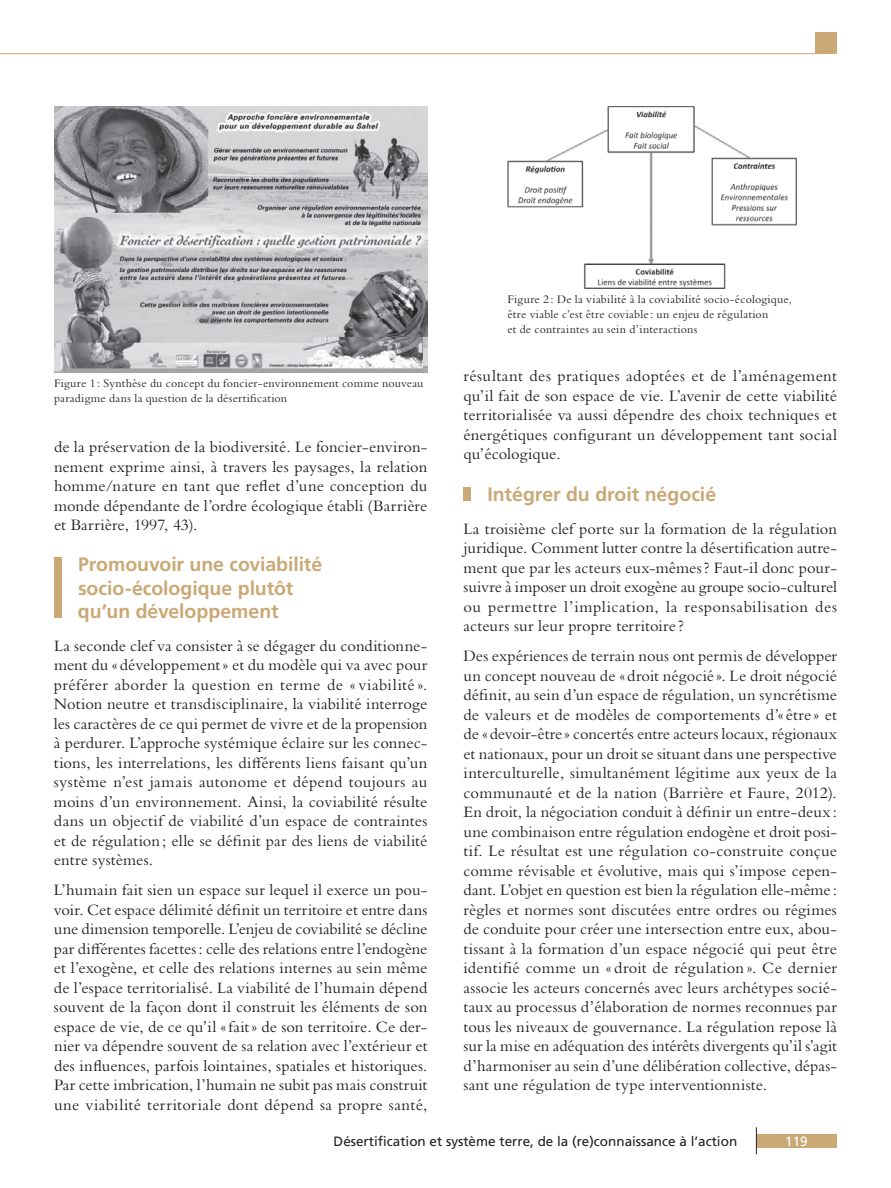
<style>
.page{position:relative;width:891px;height:1188px;background:#fff}
.page>*{position:absolute;margin:0;border:0;box-sizing:border-box;transform-origin:0 0}
.t1{font:700 19.5px/23.2px "Frutiger LT Std";letter-spacing:-.005em;color:#caa976}
.t2{font:16.5px/19.5px "Bembo Std";letter-spacing:.01em;color:#231f20;text-align:justify}
.t3{font:13.5px "Frutiger LT Std";color:#231f20}
.t4{font:13.5px "Frutiger LT Std";color:#fff}
.t5{font:12px/15px "Bembo Std";letter-spacing:.02em;color:#231f20}
</style>
<div class="page">
<div style="left:756px;top:1134px;width:81px;height:14px;background:#caa976"></div>
<svg style="left:756px;top:1127px;width:1px;height:27px"></svg>
<div style="left:815px;top:32px;width:22px;height:22px;background:#caa976"></div>
<hr style="left:0;top:53px;width:818px;height:1px;background:#caa976">
<div style="left:54px;top:558px;width:8px;height:60px;background:#caa976"></div>
<div style="left:464px;top:487px;width:7px;height:14px;background:#caa976"></div>
<img style="left:54px;top:106px;width:374px;height:267px">
<img style="left:507px;top:106px;width:289px;height:183px">
<p class="t5" style="left:54px;top:375px;width:371px">Figure 1 : Synthèse du concept du foncier-environnement comme nouveau paradigme dans la question de la désertification</p>
<p class="t2" style="left:54px;top:437px;width:375px">de la préservation de la biodiversité. Le foncier-environ&shy;nement exprime ainsi, à travers les paysages, la relation homme/nature en tant que reflet d’une conception du monde dépendante de l’ordre écologique établi (Barrière et Barrière, 1997, 43).</p>
<p class="t1" style="left:78px;top:553px;width:246px">Promouvoir une coviabilité socio‑écologique plutôt qu’un développement</p>
<p class="t2" style="left:54px;top:636px;width:375px">La seconde clef va consister à se dégager du conditionne&shy;ment du « développement» et du modèle qui va avec pour préférer aborder la question en terme de « viabilité ».<br>Notion neutre et transdisciplinaire, la viabilité interroge les caractères de ce qui permet de vivre et de la propension à perdurer. L’approche systémique éclaire sur les connec&shy;tions, les interrelations, les différents liens faisant qu’un système n’est jamais autonome et dépend toujours au moins d’un environnement. Ainsi, la coviabilité résulte dans un objectif de viabilité d’un espace de contraintes et de régulation; elle se définit par des liens de viabilité entre systèmes.</p>
<p class="t2" style="left:54px;top:880px;width:375px">L’humain fait sien un espace sur lequel il exerce un pou&shy;voir. Cet espace délimité définit un territoire et entre dans une dimension temporelle. L’enjeu de coviabilité se décline par différentes facettes: celle des relations entre l’endogène et l’exogène, et celle des relations internes au sein même de l’espace territorialisé. La viabilité de l’humain dépend souvent de la façon dont il construit les éléments de son espace de vie, de ce qu’il «fait» de son territoire. Ce der&shy;nier va dépendre souvent de sa relation avec l’extérieur et des influences, parfois lointaines, spatiales et historiques.<br>Par cette imbrication, l’humain ne subit pas mais construit une viabilité territoriale dont dépend sa propre santé,</p>
<p class="t5" style="left:507px;top:292px;width:286px">Figure 2: De la viabilité à la coviabilité socio-écologique, être viable c’est être coviable : un enjeu de régulation<br>et de contraintes au sein d’interactions</p>
<p class="t2" style="left:464px;top:366px;width:375px">résultant des pratiques adoptées et de l’aménagement qu’il fait de son espace de vie. L’avenir de cette viabilité territorialisée va aussi dépendre des choix techniques et énergétiques configurant un développement tant social qu’écologique.</p>
<p class="t1" style="left:488px;top:482px;width:230px">Intégrer du droit négocié</p>
<p class="t2" style="left:464px;top:518px;width:375px">La troisième clef porte sur la formation de la régulation juridique. Comment lutter contre la désertification autre&shy;ment que par les acteurs eux-mêmes? Faut-il donc pour&shy;suivre à imposer un droit exogène au groupe socio-culturel ou permettre l’implication, la responsabilisation des acteurs sur leur propre territoire ?</p>
<p class="t2" style="left:464px;top:646px;width:375px">Des expériences de terrain nous ont permis de développer un concept nouveau de «droit négocié ». Le droit négocié définit, au sein d’un espace de régulation, un syncrétisme de valeurs et de modèles de comportements d’« être » et de «devoir-être» concertés entre acteurs locaux, régionaux et nationaux, pour un droit se situant dans une perspective interculturelle, simultanément légitime aux yeux de la communauté et de la nation (Barrière et Faure, 2012).<br>En droit, la négociation conduit à définir un entre-deux : une combinaison entre régulation endogène et droit posi&shy;tif. Le résultat est une régulation co-construite conçue comme révisable et évolutive, mais qui s’impose cepen&shy;dant. L’objet en question est bien la régulation elle-même : règles et normes sont discutées entre ordres ou régimes de conduite pour créer une intersection entre eux, abou&shy;tissant à la formation d’un espace négocié qui peut être identifié comme un « droit de régulation ». Ce dernier associe les acteurs concernés avec leurs archétypes socié&shy;taux au processus d’élaboration de normes reconnues par tous les niveaux de gouvernance. La régulation repose là sur la mise en adéquation des intérêts divergents qu’il s’agit d’harmoniser au sein d’une délibération collective, dépas&shy;sant une régulation de type interventionniste.</p>
<p class="t3" style="left:334px;top:1133px;width:405px">Désertification et système terre, de la (re)connaissance à l’action</p>
<p class="t4" style="left:785px;top:1133px;width:24px">119</p>
</div>
